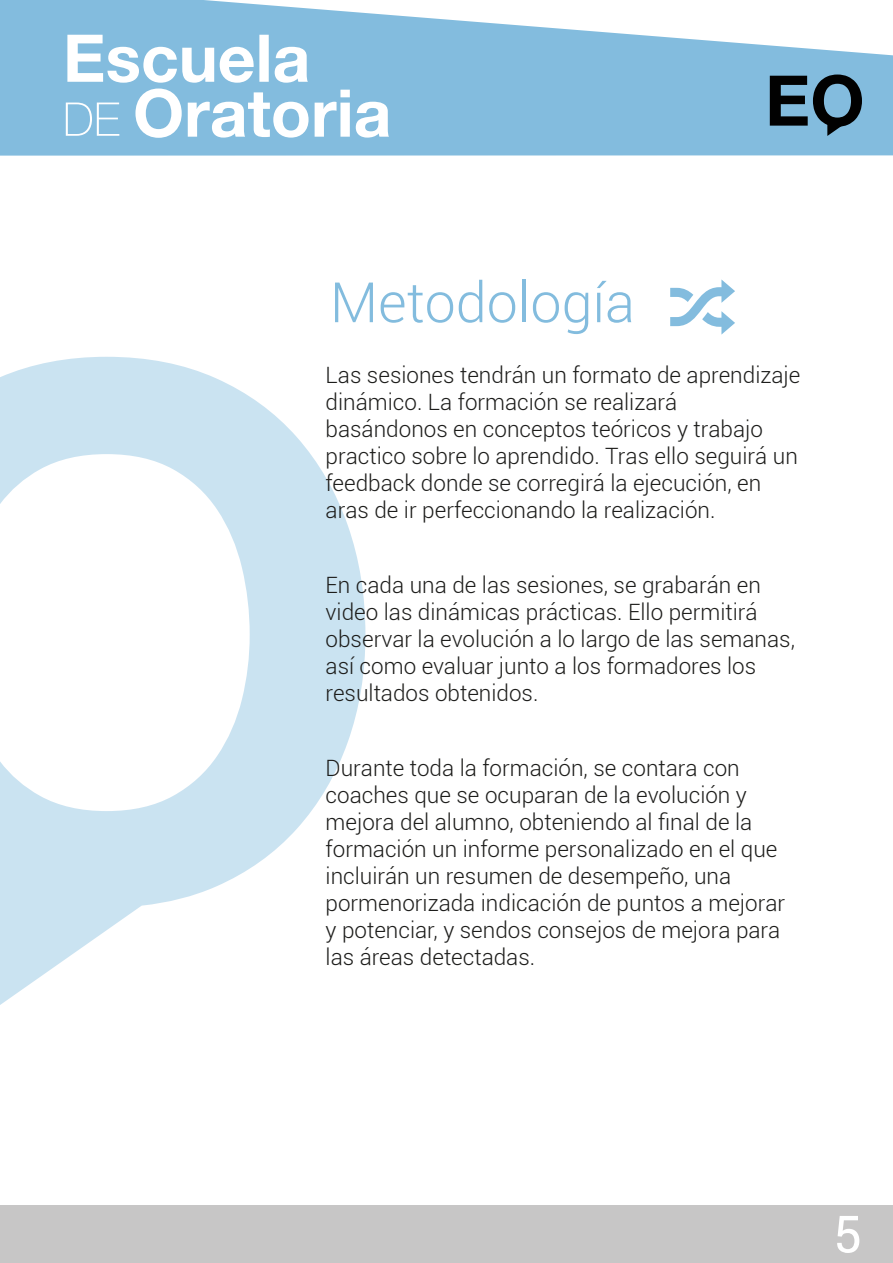
<style>
.page{position:relative;width:893px;height:1263px;background:#fff}
.page>*{position:absolute;margin:0;border:0;box-sizing:border-box;transform-origin:0 0}
.t1{font:700 69.9px "Helvetica Neue";color:#010101}
.t2{font:300 55.8px "Roboto";color:#64acd6}
.t3{font:51.45px "Roboto";color:#fff}
.t4{font:300 22.5px/27px "Roboto";color:#1d1d1b}
</style>
<div class="page">
<svg style="left:0;top:357px;width:365px;height:648px"></svg>
<svg style="left:0;top:0;width:893px;height:156px;fill:#83bcde"></svg>
<svg style="left:827px;top:120px;width:22px;height:16px"></svg>
<svg style="left:66px;top:89px;width:323px;height:49px"></svg>
<svg style="left:67px;top:35px;width:241px;height:48px"></svg>
<div style="left:0;top:1205px;width:893px;height:58px;background:#c7c6c6"></div>
<svg style="left:670px;top:279px;width:65px;height:56px"></svg>
<h2 class="t2" style="left:330px;top:264px;width:306px">Metodología</h2>
<h1 class="t1" style="left:765px;top:46px;width:101px">EO</h1>
<p class="t4" style="left:326px;top:361px;width:476px">Las sesiones tendrán un formato de aprendizaje dinámico. La formación se realizará basándonos en conceptos teóricos y trabajo practico sobre lo aprendido. Tras ello seguirá un feedback donde se corregirá la ejecución, en aras de ir perfeccionando la realización.</p>
<p class="t4" style="left:326px;top:571px;width:471px">En cada una de las sesiones, se grabarán en video las dinámicas prácticas. Ello permitirá observar la evolución a lo largo de las semanas, así como evaluar junto a los formadores los resultados obtenidos.</p>
<p class="t4" style="left:326px;top:754px;width:461px">Durante toda la formación, se contara con coaches que se ocuparan de la evolución y mejora del alumno, obteniendo al final de la formación un informe personalizado en el que incluirán un resumen de desempeño, una pormenorizada indicación de puntos a mejorar y potenciar, y sendos consejos de mejora para las áreas detectadas.</p>
<h3 class="t3" style="left:833px;top:1198px;width:30px">5</h3>
</div>
